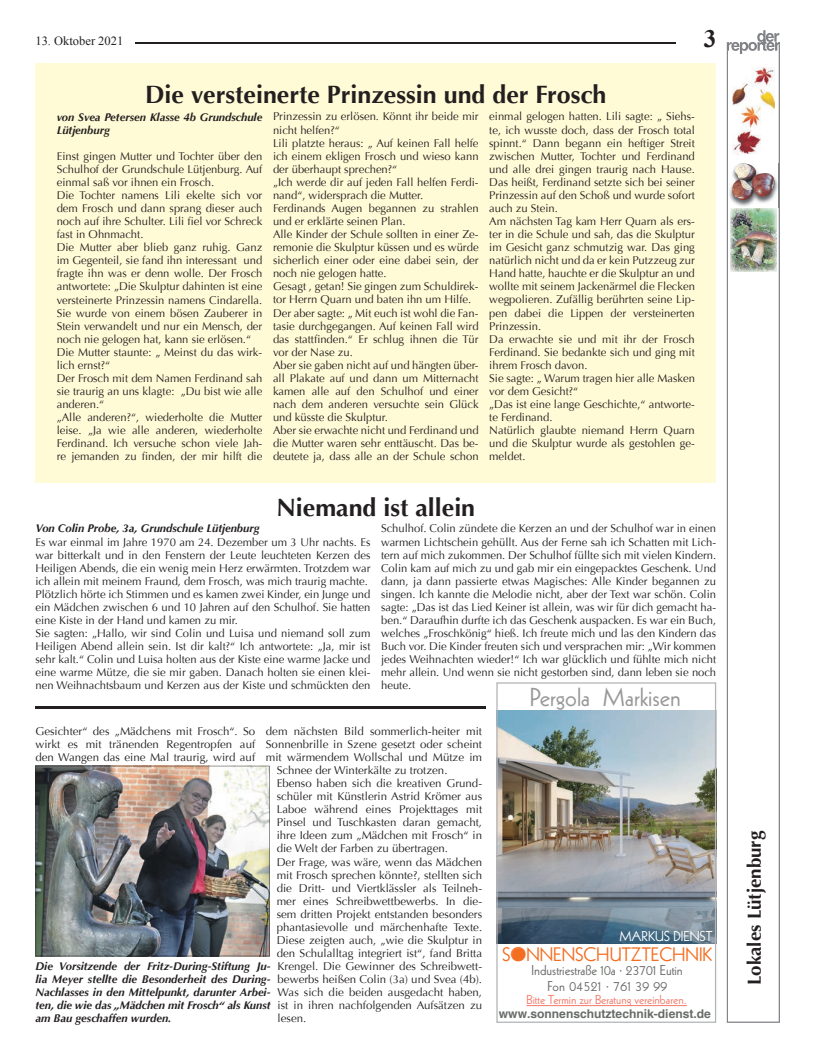
<style>
.page{position:relative;width:819px;height:1053px;background:#fff}
.page>*{position:absolute;margin:0;border:0;box-sizing:border-box;transform-origin:0 0}
.t1{font:25.25px "Kabel LT Std";color:#999899}
.t2{font:700 25px "Optima";color:#231f20}
.t3{font:700 25px "Times New Roman";color:#231f20}
.t4{font:19px "Kabel LT Std";color:#f36e21}
.t5{font:700 18.75px "Optima";color:#231f20}
.t6{font:13.88px/16.4px "Kabel LT Std";color:#686c68;text-align:center}
.t7{font:13.88px "Kabel LT Std";color:#fff}
.t8{font:12.62px "Kabel LT Std";color:#f37a69}
.t9{font:12.5px "Times New Roman";color:#231f20}
.t10{font:700 12px "Helvetica";color:#686c68}
.t11{font:11.25px/13px "Optima";color:#231f20}
.t12{font:italic 700 11.25px/13px "Optima";color:#231f20}
.s1{font-weight:700;font-style:italic}
</style>
<div class="page">
<div style="left:35px;top:64px;width:681px;height:419px;background:#fffbd6"></div>
<hr style="left:135px;top:43px;width:540px;height:1px;background:#231f20">
<img style="left:498px;top:711px;width:216px;height:232px">
<div style="left:512px;top:948px;width:13px;height:12px;background:#f36e21;border-radius:50%"></div>
<hr style="left:526px;top:1005px;width:160px;height:1px;background:#f37a69">
<div style="left:496px;top:682px;width:220px;height:340px;border:1px solid #b2b3b7"></div>
<img style="left:36px;top:765px;width:233px;height:191px">
<hr style="left:35px;top:706px;width:450px;height:2px;background:#231f20">
<svg style="left:726px;top:54px;width:53px;height:968px"></svg>
<svg style="left:726px;top:30px;width:54px;height:24px"></svg>
<img style="left:730px;top:207px;width:46px;height:64px">
<img style="left:729px;top:163px;width:50px;height:44px">
<img style="left:732px;top:163px;width:42px;height:37px">
<img style="left:732px;top:67px;width:42px;height:87px">
<p class="t9" style="left:35px;top:32px;width:89px">13. Oktober 2021</p>
<p class="t3" style="left:703px;top:21px;width:14px">3</p>
<p class="t2" style="left:145px;top:80px;width:462px">Die versteinerte Prinzessin und der Frosch</p>
<p class="t12" style="left:57px;top:110px;width:207px">von Svea Petersen Klasse 4b Grundschule<br>Lütjenburg</p>
<p class="t11" style="left:57px;top:149px;width:207px">Einst gingen Mutter und Tochter über den Schulhof der Grundschule Lütjenburg. Auf einmal saß vor ihnen ein Frosch.<br>Die Tochter namens Lili ekelte sich vor dem Frosch und dann sprang dieser auch noch auf ihre Schulter. Lili fiel vor Schreck fast in Ohnmacht.<br>Die Mutter aber blieb ganz ruhig. Ganz im Gegenteil, sie fand ihn interessant und fragte ihn was er denn wolle. Der Frosch antwortete: „Die Skulptur dahinten ist eine versteinerte Prinzessin namens Cindarella.<br>Sie wurde von einem bösen Zauberer in Stein verwandelt und nur ein Mensch, der noch nie gelogen hat, kann sie erlösen.“ Die Mutter staunte: „ Meinst du das wirk&shy;lich ernst?“<br>Der Frosch mit dem Namen Ferdinand sah sie traurig an uns klagte: „Du bist wie alle anderen.“<br>„Alle anderen?“, wiederholte die Mutter leise. „Ja wie alle anderen, wiederholte Ferdinand. Ich versuche schon viele Jah&shy;re jemanden zu finden, der mir hilft die</p>
<p class="t11" style="left:273px;top:110px;width:207px">Prinzessin zu erlösen. Könnt ihr beide mir nicht helfen?“<br>Lili platzte heraus: „ Auf keinen Fall helfe ich einem ekligen Frosch und wieso kann der überhaupt sprechen?“<br>„Ich werde dir auf jeden Fall helfen Ferdi&shy;nand“, widersprach die Mutter.<br>Ferdinands Augen begannen zu strahlen und er erklärte seinen Plan.<br>Alle Kinder der Schule sollten in einer Ze&shy;remonie die Skulptur küssen und es würde sicherlich einer oder eine dabei sein, der noch nie gelogen hatte.<br>Gesagt , getan! Sie gingen zum Schuldirek&shy;tor Herrn Quarn und baten ihn um Hilfe.<br>Der aber sagte: „ Mit euch ist wohl die Fan&shy;tasie durchgegangen. Auf keinen Fall wird das stattfinden.“ Er schlug ihnen die Tür vor der Nase zu.<br>Aber sie gaben nicht auf und hängten über&shy;all Plakate auf und dann um Mitternacht kamen alle auf den Schulhof und einer nach dem anderen versuchte sein Glück und küsste die Skulptur.<br>Aber sie erwachte nicht und Ferdinand und die Mutter waren sehr enttäuscht. Das be&shy;deutete ja, dass alle an der Schule schon</p>
<p class="t11" style="left:489px;top:110px;width:207px">einmal gelogen hatten. Lili sagte: „ Siehs&shy;te, ich wusste doch, dass der Frosch total spinnt.“ Dann begann ein heftiger Streit zwischen Mutter, Tochter und Ferdinand und alle drei gingen traurig nach Hause.<br>Das heißt, Ferdinand setzte sich bei seiner Prinzessin auf den Schoß und wurde sofort auch zu Stein.<br>Am nächsten Tag kam Herr Quarn als ers&shy;ter in die Schule und sah, das die Skulptur im Gesicht ganz schmutzig war. Das ging natürlich nicht und da er kein Putzzeug zur Hand hatte, hauchte er die Skulptur an und wollte mit seinem Jackenärmel die Flecken wegpolieren. Zufällig berührten seine Lip&shy;pen dabei die Lippen der versteinerten Prinzessin.<br>Da erwachte sie und mit ihr der Frosch Ferdinand. Sie bedankte sich und ging mit ihrem Frosch davon.<br>Sie sagte: „ Warum tragen hier alle Masken vor dem Gesicht?“<br>„Das ist eine lange Geschichte,“ antworte&shy;te Ferdinand.<br>Natürlich glaubte niemand Herrn Quarn und die Skulptur wurde als gestohlen ge&shy;meldet.</p>
<p class="t2" style="left:276px;top:493px;width:200px">Niemand ist allein</p>
<p class="t11" style="left:35px;top:522px;width:336px"><span class="s1">Von Colin Probe, 3a, Grundschule Lütjenburg<br></span>Es war einmal im Jahre 1970 am 24. Dezember um 3 Uhr nachts. Es war bitterkalt und in den Fenstern der Leute leuchteten Kerzen des Heiligen Abends, die ein wenig mein Herz erwärmten. Trotzdem war ich allein mit meinem Fraund, dem Frosch, was mich traurig machte.<br>Plötzlich hörte ich Stimmen und es kamen zwei Kinder, ein Junge und ein Mädchen zwischen 6 und 10 Jahren auf den Schulhof. Sie hatten eine Kiste in der Hand und kamen zu mir.<br>Sie sagten: „Hallo, wir sind Colin und Luisa und niemand soll zum Heiligen Abend allein sein. Ist dir kalt?“ Ich antwortete: „Ja, mir ist sehr kalt.“ Colin und Luisa holten aus der Kiste eine warme Jacke und eine warme Mütze, die sie mir gaben. Danach holten sie einen klei&shy;nen Weihnachtsbaum und Kerzen aus der Kiste und schmückten den</p>
<p class="t11" style="left:381px;top:522px;width:336px;text-align:justify">Schulhof. Colin zündete die Kerzen an und der Schulhof war in einen warmen Lichtschein gehüllt. Aus der Ferne sah ich Schatten mit Lich&shy;tern auf mich zukommen. Der Schulhof füllte sich mit vielen Kindern.<br>Colin kam auf mich zu und gab mir ein eingepacktes Geschenk. Und dann, ja dann passierte etwas Magisches: Alle Kinder begannen zu singen. Ich kannte die Melodie nicht, aber der Text war schön. Colin sagte: „Das ist das Lied Keiner ist allein, was wir für dich gemacht ha&shy;ben.“ Daraufhin durfte ich das Geschenk auspacken. Es war ein Buch, welches „Froschkönig“ hieß. Ich freute mich und las den Kindern das Buch vor. Die Kinder freuten sich und versprachen mir: „Wir kommen jedes Weihnachten wieder!“ Ich war glücklich und fühlte mich nicht mehr allein. Und wenn sie nicht gestorben sind, dann leben sie noch heute.</p>
<p class="t1" style="left:530px;top:681px;width:153px">Pergola Markisen</p>
<p class="t11" style="left:35px;top:724px;width:221px;text-align:justify">Gesichter“ des „Mädchens mit Frosch“. So wirkt es mit tränenden Regentropfen auf den Wangen das eine Mal traurig, wird auf</p>
<p class="t11" style="left:266px;top:724px;width:218px">dem nächsten Bild sommerlich-heiter mit</p>
<p class="t11" style="left:266px;top:737px;width:218px">Sonnenbrille in Szene gesetzt oder scheint</p>
<p class="t11" style="left:266px;top:750px;width:218px">mit wärmendem Wollschal und Mütze im</p>
<p class="t11" style="left:277px;top:763px;width:172px">Schnee der Winterkälte zu trotzen.</p>
<p class="t11" style="left:277px;top:776px;width:207px">Ebenso haben sich die kreativen Grund-</p>
<p class="t11" style="left:277px;top:790px;width:207px">schüler mit Künstlerin Astrid Krömer aus</p>
<p class="t11" style="left:277px;top:803px;width:207px">Laboe während eines Projekttages mit</p>
<p class="t11" style="left:277px;top:816px;width:207px">Pinsel und Tuschkasten daran gemacht,</p>
<p class="t11" style="left:277px;top:829px;width:207px">ihre Ideen zum „Mädchen mit Frosch“ in</p>
<p class="t11" style="left:277px;top:842px;width:173px">die Welt der Farben zu übertragen.</p>
<p class="t11" style="left:277px;top:855px;width:207px">Der Frage, was wäre, wenn das Mädchen</p>
<p class="t11" style="left:277px;top:868px;width:207px">mit Frosch sprechen könnte?, stellten sich</p>
<p class="t11" style="left:277px;top:881px;width:207px">die Dritt- und Viertklässler als Teilneh-</p>
<p class="t11" style="left:277px;top:894px;width:207px">mer eines Schreibwettbewerbs. In die-</p>
<p class="t11" style="left:277px;top:907px;width:207px">sem dritten Projekt entstanden besonders</p>
<p class="t11" style="left:277px;top:920px;width:207px">phantasievolle und märchenhafte Texte.</p>
<p class="t11" style="left:277px;top:933px;width:207px">Diese zeigten auch, „wie die Skulptur in</p>
<p class="t11" style="left:277px;top:946px;width:207px">den Schulalltag integriert ist“, fand Britta</p>
<p class="t11" style="left:277px;top:959px;width:206px">Krengel. Die Gewinner des Schreibwett-</p>
<p class="t11" style="left:277px;top:972px;width:206px">bewerbs heißen Colin (3a) und Svea (4b).</p>
<p class="t11" style="left:277px;top:985px;width:206px">Was sich die beiden ausgedacht haben,</p>
<p class="t11" style="left:277px;top:999px;width:206px">ist in ihren nachfolgenden Aufsätzen zu</p>
<p class="t11" style="left:277px;top:1012px;width:30px">lesen.</p>
<p class="t12" style="left:35px;top:959px;width:236px;text-align:justify">Die Vorsitzende der Fritz-During-Stiftung Ju&shy;lia Meyer stellte die Besonderheit des During-Nachlasses in den Mittelpunkt, darunter Arbei&shy;ten, die wie das „Mädchen mit Frosch“ als Kunst am Bau geschaffen wurden.</p>
<p class="t7" style="left:619px;top:928px;width:95px">MARKUS DIENST</p>
<p class="t6" style="left:531px;top:961px;width:153px">Industriestraße 10a · 23701 Eutin<br>Fon 04521 · 761 39 99</p>
<p class="t8" style="left:526px;top:992px;width:162px">Bitte Termin zur Beratung vereinbaren.</p>
<p class="t10" style="left:499px;top:1006px;width:213px">www.sonnenschutztechnik-dienst.de</p>
<p class="t4" style="left:502px;top:943px;width:211px">SONNENSCHUTZTECHNIK</p>
<p class="t5" style="left:743px;top:985px;width:156px;rotate:-90deg">Lokales Lütjenburg</p>
</div>
